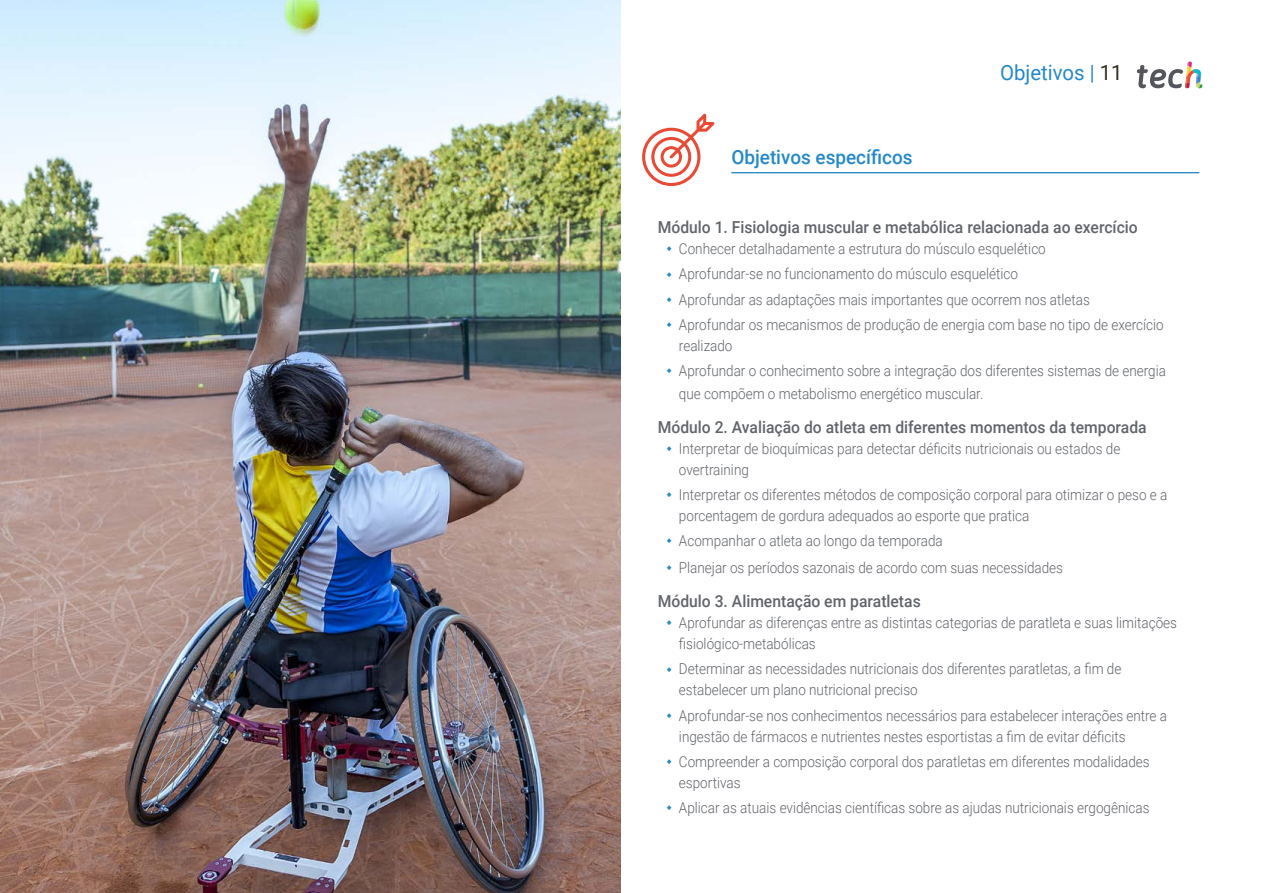
<style>
.page{position:relative;width:1263px;height:893px;background:#fff}
.page>*{position:absolute;margin:0;border:0;box-sizing:border-box;transform-origin:0 0}
.t1{font:21px "Roboto";color:#2488c9}
.t2{font:500 19.5px "Roboto";color:#2488c9}
.t3{font:500 16.5px "Roboto";color:#61646a;scale:.95 1}
.t4{font:300 15px/21px "Roboto";color:#61646a;scale:.9 1}
.s1{color:#312e20}
</style>
<div class="page">
<img style="left:0;top:0;width:621px;height:893px">
<svg style="left:642px;top:114px;width:72px;height:72px"></svg>
<hr style="left:731px;top:172px;width:468px;height:1px;background:#2488c9">
<svg style="left:1137px;top:62px;width:65px;height:27px"></svg>
<h2 class="t2" style="left:731px;top:144px;width:183px">Objetivos específicos</h2>
<h1 class="t1" style="left:1000px;top:57px;width:124px">Objetivos | <span class="s1">11</span></h1>
<p class="t3" style="left:658px;top:216px;width:507px">Módulo 1. Fisiologia muscular e metabólica relacionada ao exercício</p>
<p class="t4" style="left:679px;top:235px;width:540px;line-height:25.2px">Conhecer detalhadamente a estrutura do músculo esquelético<br>Aprofundar-se no funcionamento do músculo esquelético<br>Aprofundar as adaptações mais importantes que ocorrem nos atletas<br>Aprofundar os mecanismos de produção de energia com base no tipo de exercício</p>
<p class="t4" style="left:679px;top:332px;width:543px;line-height:25.2px">realizado<br>Aprofundar o conhecimento sobre a integração dos diferentes sistemas de energia</p>
<p class="t4" style="left:679px;top:382px;width:340px">que compõem o metabolismo energético muscular.</p>
<p class="t3" style="left:658px;top:415px;width:516px">Módulo 2. Avaliação do atleta em diferentes momentos da temporada</p>
<p class="t4" style="left:679px;top:437px;width:492px">Interpretar de bioquímicas para detectar déficits nutricionais ou estados de overtraining</p>
<p class="t4" style="left:679px;top:483px;width:544px">Interpretar os diferentes métodos de composição corporal para otimizar o peso e a porcentagem de gordura adequados ao esporte que pratica</p>
<p class="t4" style="left:679px;top:527px;width:428px;line-height:26.7px">Acompanhar o atleta ao longo da temporada<br>Planejar os períodos sazonais de acordo com suas necessidades</p>
<p class="t3" style="left:658px;top:590px;width:278px">Módulo 3. Alimentação em paratletas</p>
<p class="t4" style="left:679px;top:612px;width:555px">Aprofundar as diferenças entre as distintas categorias de paratleta e suas limitações fisiológico-metabólicas</p>
<p class="t4" style="left:679px;top:658px;width:493px">Determinar as necessidades nutricionais dos diferentes paratletas, a fim de estabelecer um plano nutricional preciso</p>
<p class="t4" style="left:679px;top:704px;width:544px">Aprofundar-se nos conhecimentos necessários para estabelecer interações entre a ingestão de fármacos e nutrientes nestes esportistas a fim de evitar déficits</p>
<p class="t4" style="left:679px;top:750px;width:525px">Compreender a composição corporal dos paratletas em diferentes modalidades esportivas</p>
<p class="t4" style="left:679px;top:797px;width:524px">Aplicar as atuais evidências científicas sobre as ajudas nutricionais ergogênicas</p>
</div>
